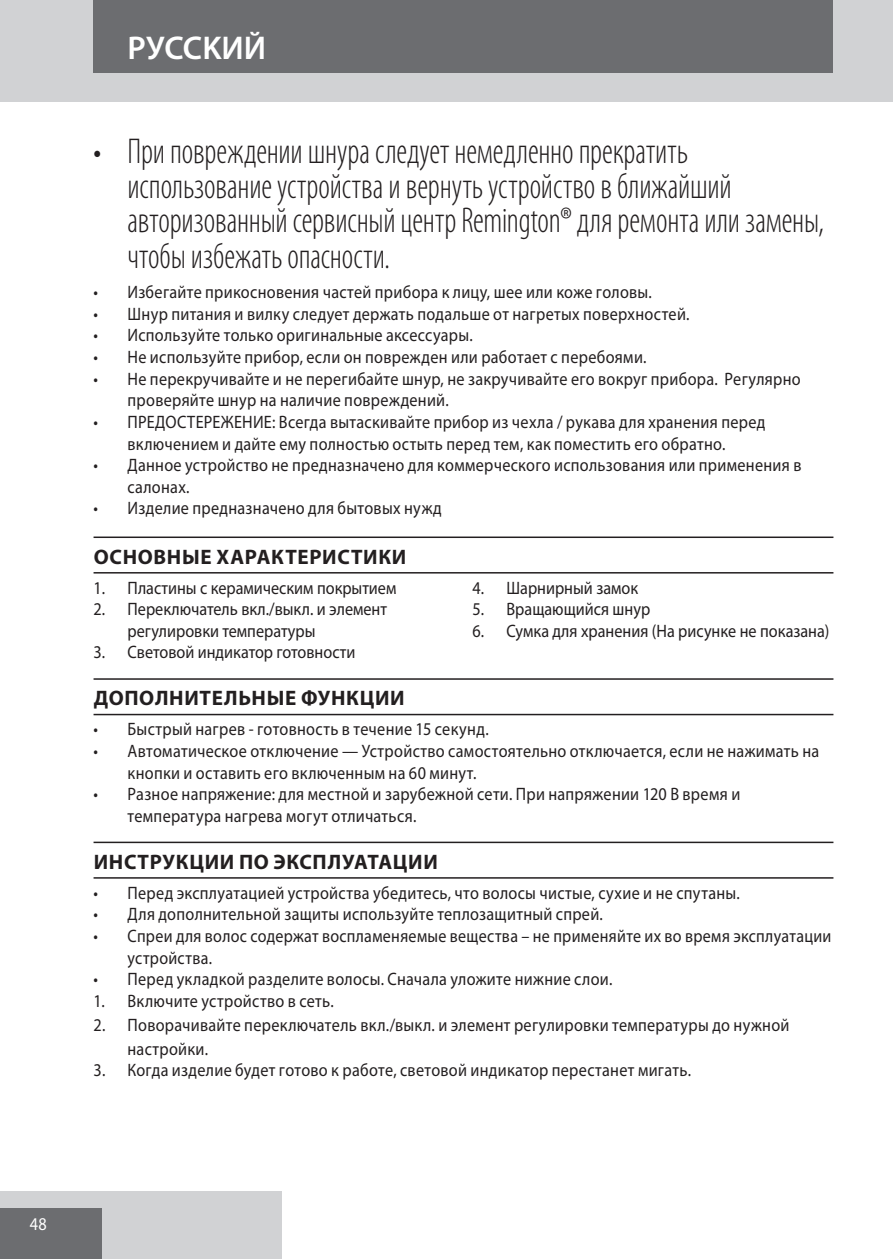
<style>
.page{position:relative;width:893px;height:1259px;background:#fff}
.page>*{position:absolute;margin:0;border:0;box-sizing:border-box;transform-origin:0 0}
.t1{font:300 condensed 36px/35.1px "Myriad Pro";letter-spacing:-.005em;color:#231f20;scale:.9 1}
.t2{font:600 33px "Myriad Pro";color:#fff}
.heading{font:700 21px "Myriad Pro";letter-spacing:.03em;color:#231f20}
.t3{font:18px/21.6px "Myriad Pro";letter-spacing:.02em;color:#231f20;scale:.9 1}
.t4{font:18px/21.6px "Myriad Pro";color:#231f20;scale:.9 1}
.t5{font:18px/21.6px "Myriad Pro";letter-spacing:.02em;color:#231f20;scale:.89 1}
.t6{font:18px "Myriad Pro";color:#fff;scale:.9 1}
</style>
<div class="page">
<div style="left:0;top:0;width:893px;height:102px;background:#d1d2d4"></div>
<div style="left:0;top:1191px;width:282px;height:68px;background:#d1d2d4"></div>
<div style="left:0;top:1208px;width:102px;height:51px;background:#6c6d70"></div>
<div style="left:94px;top:0;width:739px;height:73px;background:#6c6d70"></div>
<hr style="left:94px;top:536px;width:739px;height:2px;background:#231f20">
<hr style="left:94px;top:572px;width:739px;height:1px;background:#231f20">
<hr style="left:94px;top:678px;width:739px;height:2px;background:#231f20">
<hr style="left:94px;top:714px;width:739px;height:1px;background:#231f20">
<hr style="left:94px;top:841px;width:739px;height:2px;background:#231f20">
<hr style="left:94px;top:877px;width:739px;height:1px;background:#231f20">
<p class="t2" style="left:128px;top:27px;width:140px">PУCCKИЙ</p>
<p class="t1" style="left:128px;top:134px;width:775px;text-indent:-34px">• При повреждении шнура следует немедленно прекратить использование устройства и вернуть устройство в ближайший авторизованный сервисный центр Remington® для ремонта или замены, чтобы избежать опасности.</p>
<p class="t3" style="left:94px;top:281px;width:622px">• Избегайте прикосновения частей прибора к лицу, шее или коже головы.</p>
<p class="t3" style="left:94px;top:303px;width:664px">• Шнур питания и вилку следует держать подальше от нагретых поверхностей.</p>
<p class="t3" style="left:94px;top:324px;width:423px">• Используйте только оригинальные аксессуары.</p>
<p class="t3" style="left:94px;top:346px;width:616px">• Не используйте прибор, если он поврежден или работает с перебоями.</p>
<p class="t3" style="left:128px;top:367px;width:750px;text-indent:-34px">• Не перекручивайте и не перегибайте шнур, не закручивайте его вокруг прибора. Регулярно проверяйте шнур на наличие повреждений.</p>
<p class="t3" style="left:94px;top:411px;width:748px;text-align:center">• ПРЕДОСТЕРЕЖЕНИЕ: Всегда вытаскивайте прибор из чехла / рукава для хранения перед включением и дайте ему полностью остыть перед тем, как поместить его обратно.</p>
<p class="t3" style="left:128px;top:454px;width:750px;text-indent:-34px">• Данное устройство не предназначено для коммерческого использования или применения в салонах.</p>
<p class="t3" style="left:94px;top:497px;width:389px">• Изделие предназначено для бытовых нужд</p>
<p class="heading" style="left:94px;top:543px;width:314px">ОСНОВНЫЕ ХАРАКТЕРИСТИКИ</p>
<p class="t4" style="left:94px;top:576px;width:338px">1. Пластины с керамическим покрытием</p>
<p class="t4" style="left:128px;top:598px;width:290px;text-indent:-34px">2. Переключатель вкл./выкл. и элемент регулировки температуры</p>
<p class="t4" style="left:94px;top:641px;width:292px">3. Световой индикатор готовности</p>
<p class="t4" style="left:472px;top:576px;width:186px">4. Шарнирный замок</p>
<p class="t4" style="left:472px;top:598px;width:199px">5. Вращающийся шнур</p>
<p class="t4" style="left:472px;top:620px;width:398px">6. Сумка для хранения (На рисунке не показана)</p>
<p class="heading" style="left:94px;top:684px;width:312px">ДОПОЛНИТЕЛЬНЫЕ ФУНКЦИИ</p>
<p class="t3" style="left:94px;top:718px;width:441px">• Быстрый нагрев - готовность в течение 15 секунд.</p>
<p class="t3" style="left:128px;top:740px;width:770px;text-indent:-34px">• Автоматическое отключение — Устройство самостоятельно отключается, если не нажимать на кнопки и оставить его включенным на 60 минут.</p>
<p class="t3" style="left:128px;top:783px;width:682px;text-indent:-34px">• Разное напряжение: для местной и зарубежной сети. При напряжении 120 В время и температура нагрева могут отличаться.</p>
<p class="heading" style="left:94px;top:848px;width:346px">ИНСТРУКЦИИ ПО ЭКСПЛУАТАЦИИ</p>
<p class="t3" style="left:94px;top:881px;width:720px">• Перед эксплуатацией устройства убедитесь, что волосы чистые, сухие и не спутаны.</p>
<p class="t3" style="left:94px;top:903px;width:567px">• Для дополнительной защиты используйте теплозащитный спрей.</p>
<p class="t5" style="left:128px;top:925px;width:792px;text-indent:-34px">• Спреи для волос содержат воспламеняемые вещества – не применяйте их во время эксплуатации устройства.</p>
<p class="t3" style="left:94px;top:968px;width:578px">• Перед укладкой разделите волосы. Сначала уложите нижние слои.</p>
<p class="t3" style="left:94px;top:989px;width:268px">1. Включите устройство в сеть.</p>
<p class="t3" style="left:128px;top:1012px;width:737px;line-height:24px;text-indent:-34px">2. Поворачивайте переключатель вкл./выкл. и элемент регулировки температуры до нужной настройки.</p>
<p class="t3" style="left:94px;top:1059px;width:665px">3. Когда изделие будет готово к работе, световой индикатор перестанет мигать.</p>
<p class="t6" style="left:30px;top:1212px;width:21px">48</p>
</div>
